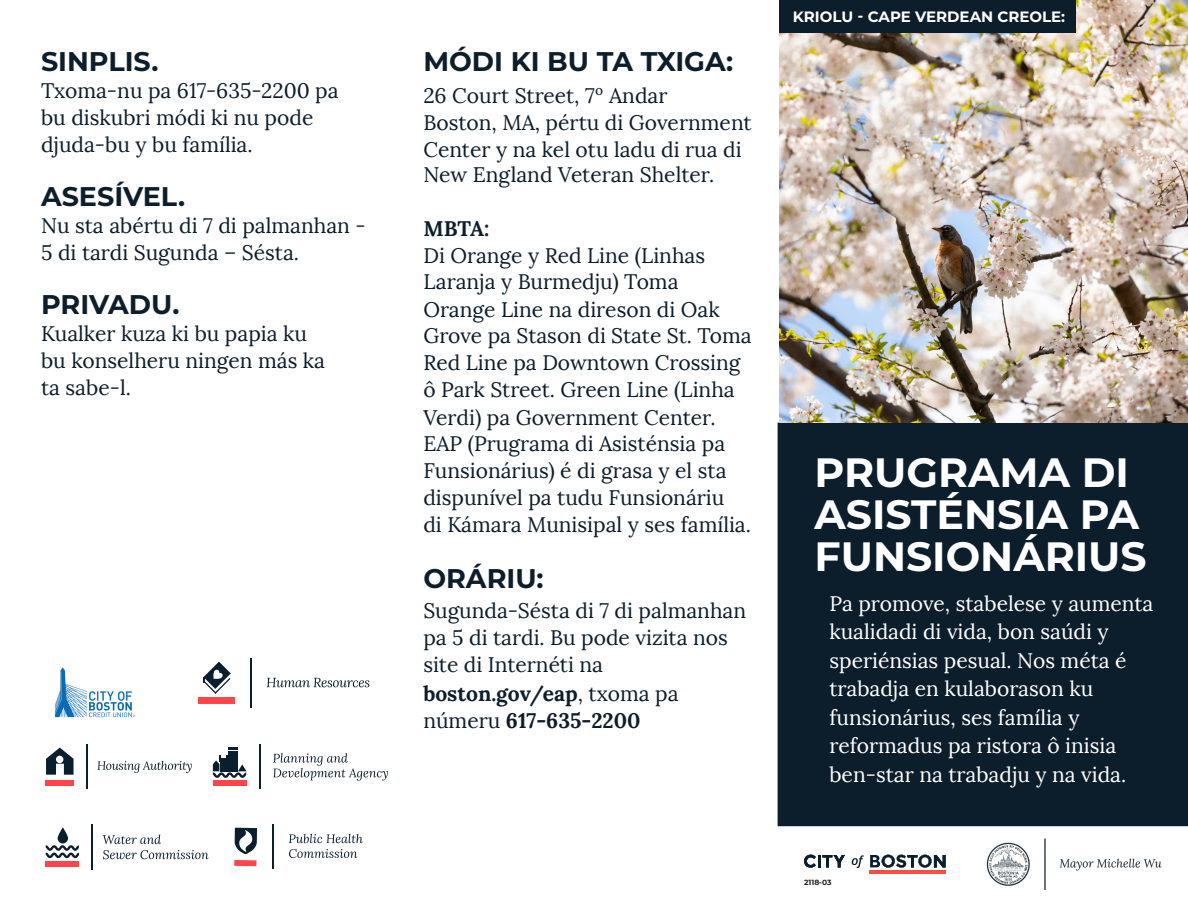
<style>
.page{position:relative;width:1188px;height:918px;background:#fff}
.page>*{position:absolute;margin:0;border:0;box-sizing:border-box;transform-origin:0 0}
.t1{font:700 40.95px/42.3px "Montserrat";color:#fff}
.t2{font:700 27px "Montserrat";color:#0c1d2c}
.t3{font:21px/27px "Lora";color:#0c1d2c}
.t4{font:21px/28.5px "Lora";color:#fff}
.t5{font:700 15px "Montserrat";color:#fff}
.t6{font:700 7.5px "Montserrat";color:#231f20}
.s1{font-weight:700}
</style>
<div class="page">
<div style="left:778px;top:423px;width:410px;height:403px;background:#0c1d2c"></div>
<svg style="left:267px;top:678px;width:102px;height:9px"></svg>
<hr style="left:250px;top:658px;width:2px;height:49px;background:#0a1f2e">
<div style="left:198px;top:697px;width:37px;height:7px;background:#ff454a"></div>
<svg style="left:203px;top:662px;width:28px;height:32px"></svg>
<hr style="left:87px;top:745px;width:1px;height:44px;background:#0a1f2e">
<div style="left:45px;top:780px;width:29px;height:6px;background:#ff454a"></div>
<svg style="left:46px;top:748px;width:28px;height:27px"></svg>
<svg style="left:97px;top:761px;width:95px;height:12px"></svg>
<img style="left:54px;top:667px;width:82px;height:51px">
<svg style="left:273px;top:753px;width:115px;height:28px"></svg>
<hr style="left:259px;top:745px;width:2px;height:44px;background:#0a1f2e">
<div style="left:213px;top:780px;width:34px;height:6px;background:#ff454a"></div>
<svg style="left:213px;top:748px;width:34px;height:30px"></svg>
<svg style="left:289px;top:834px;width:74px;height:9px"></svg>
<svg style="left:289px;top:849px;width:68px;height:9px"></svg>
<div style="left:234px;top:860px;width:22px;height:6px;background:#ff454a"></div>
<svg style="left:235px;top:828px;width:22px;height:26px"></svg>
<hr style="left:273px;top:825px;width:1px;height:44px;background:#0a1f2e">
<hr style="left:91px;top:824px;width:2px;height:46px;background:#0a1f2e">
<div style="left:45px;top:861px;width:34px;height:6px;background:#ff454a"></div>
<svg style="left:46px;top:845px;width:33px;height:13px"></svg>
<svg style="left:58px;top:827px;width:10px;height:16px"></svg>
<svg style="left:103px;top:834px;width:58px;height:10px"></svg>
<svg style="left:103px;top:850px;width:106px;height:9px"></svg>
<img style="left:779px;top:0;width:409px;height:423px">
<div style="left:779px;top:0;width:297px;height:33px;background:#0c1d2c"></div>
<svg style="left:804px;top:855px;width:41px;height:13px"></svg>
<svg style="left:852px;top:855px;width:12px;height:13px"></svg>
<svg style="left:870px;top:855px;width:75px;height:13px"></svg>
<hr style="left:870px;top:870px;width:76px;height:3px;background:#fb4d42">
<img style="left:987px;top:838px;width:175px;height:52px">
<p class="t2" style="left:41px;top:42px;width:119px">SINPLIS.</p>
<p class="t3" style="left:41px;top:77px;width:299px">Txoma-nu pa 617-635-2200 pa</p>
<p class="t3" style="left:41px;top:104px;width:274px">bu diskubri módi ki nu pode</p>
<p class="t3" style="left:41px;top:131px;width:213px">djuda-bu y bu família.</p>
<p class="t2" style="left:41px;top:177px;width:146px">ASESÍVEL.</p>
<p class="t3" style="left:41px;top:212px;width:326px">Nu sta abértu di 7 di palmanhan -<br>5 di tardi Sugunda – Sésta.</p>
<p class="t2" style="left:41px;top:285px;width:140px">PRIVADU.</p>
<p class="t3" style="left:41px;top:320px;width:286px">Kualker kuza ki bu papia ku bu konselheru ningen más ka ta sabe-l.</p>
<p class="t2" style="left:423px;top:42px;width:311px">MÓDI KI BU TA TXIGA:</p>
<p class="t3" style="left:423px;top:82px;width:330px;line-height:26.5px">26 Court Street, 7º Andar<br>Boston, MA, pértu di Government<br>Center y na kel otu ladu di rua di<br>New England Veteran Shelter.</p>
<p class="t3" style="left:423px;top:216px;width:283px;line-height:26.4px"><span class="s1">MBTA:<br></span>Di Orange y Red Line (Linhas<br>Laranja y Burmedju) Toma</p>
<p class="t3" style="left:423px;top:296px;width:330px">Orange Line na direson di Oak<br>Grove pa Stason di State St. Toma<br>Red Line pa Downtown Crossing ô Park Street. Green Line (Linha<br>Verdi) pa Government Center.</p>
<p class="t3" style="left:423px;top:430px;width:329px">EAP (Prugrama di Asisténsia pa<br>Funsionárius) é di grasa y el sta dispunível pa tudu Funsionáriu<br>di Kámara Munisipal y ses família.</p>
<p class="t2" style="left:423px;top:559px;width:122px">ORÁRIU:</p>
<p class="t3" style="left:423px;top:597px;width:324px">Sugunda-Sésta di 7 di palmanhan pa 5 di tardi. Bu pode vizita nos site di Internéti na <span class="s1">boston.gov/eap</span>, txoma pa númeru <span class="s1">617-635-2200</span></p>
<p class="t5" style="left:793px;top:6px;width:274px">KRIOLU - CAPE VERDEAN CREOLE:</p>
<p class="t1" style="left:815px;top:449px;width:334px">PRUGRAMA DI<br>ASISTÉNSIA PA<br>FUNSIONÁRIUS</p>
<p class="t4" style="left:829px;top:589px;width:325px">Pa promove, stabelese y aumenta</p>
<p class="t4" style="left:829px;top:618px;width:299px">kualidadi di vida, bon saúdi y speriénsias pesual. Nos méta é trabadja en kulaborason ku funsionárius, ses família y</p>
<p class="t4" style="left:829px;top:732px;width:298px">reformadus pa ristora ô inisia ben-star na trabadju y na vida.</p>
<p class="t6" style="left:804px;top:877px;width:29px">2118-03</p>
</div>
